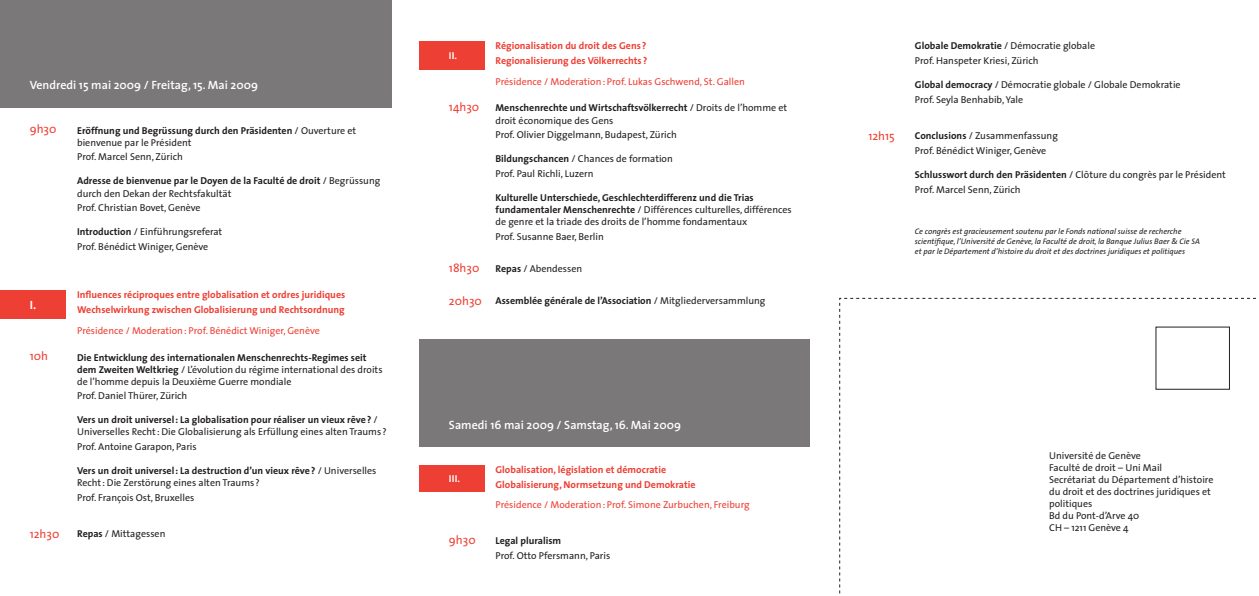
<style>
.page{position:relative;width:1259px;height:596px;background:#fff}
.page>*{position:absolute;margin:0;border:0;box-sizing:border-box;transform-origin:0 0}
.t1{font:600 12px "The Sans";color:#fff}
.t2{font:12px "The Sans";color:#ee3f34}
.t3{font:700 12px "The Sans";color:#fff}
.t4{font:10px/12px "The Sans";color:#231f20}
.t5{font:700 10px/12px "The Sans";color:#231f20}
.t6{font:700 10px/14.8px "The Sans";color:#ee3f34}
.t7{font:10px "The Sans";color:#ee3f34}
.t8{font:700 10px "The Sans";color:#fff}
.t9{font:italic 8px/10px "The Sans";color:#231f20}
.s1{font-weight:400}
.s2{font-weight:700}
</style>
<div class="page">
<div style="left:0;top:0;width:391px;height:107px;background:#7b7879"></div>
<div style="left:420px;top:464px;width:65px;height:27px;background:#ee3f34"></div>
<div style="left:420px;top:41px;width:65px;height:28px;background:#ee3f34"></div>
<div style="left:0;top:290px;width:65px;height:28px;background:#ee3f34"></div>
<svg style="left:839px;top:297px;width:417px;height:297px"></svg>
<div style="left:420px;top:339px;width:390px;height:107px;background:#7b7879"></div>
<p class="t1" style="left:30px;top:75px;width:230px">Vendredi 15 mai 2009 / Freitag, 15. Mai 2009</p>
<p class="t2" style="left:30px;top:119px;width:28px">9h30</p>
<p class="t3" style="left:30px;top:294px;width:8px">I.</p>
<p class="t2" style="left:30px;top:346px;width:20px">10h</p>
<p class="t2" style="left:30px;top:524px;width:31px">12h30</p>
<p class="t5" style="left:77px;top:124px;width:281px">Eröffnung und Begrüssung durch den Präsidenten <span class="s1">/ Ouverture et bienvenue par le Président</span></p>
<p class="t4" style="left:77px;top:151px;width:107px">Prof. Marcel Senn, Zürich</p>
<p class="t5" style="left:77px;top:175px;width:305px">Adresse de bienvenue par le Doyen de la Faculté de droit <span class="s1">/ Begrüssung durch den Dekan der Rechtsfakultät</span></p>
<p class="t4" style="left:77px;top:201px;width:125px">Prof. Christian Bovet, Genève</p>
<p class="t4" style="left:77px;top:224px;width:147px;line-height:14.8px"><span class="s2">Introduction</span> / Einführungsreferat<br>Prof. Bénédict Winiger, Genève</p>
<p class="t6" style="left:77px;top:287px;width:270px">Influences réciproques entre globalisation et ordres juridiques<br>Wechselwirkung zwischen Globalisierung und Rechtsordnung</p>
<p class="t7" style="left:77px;top:322px;width:244px">Présidence / Moderation: Prof. Bénédict Winiger, Genève</p>
<p class="t4" style="left:77px;top:350px;width:307px"><span class="s2">Die Entwicklung des internationalen Menschenrechts-Regimes seit dem Zweiten Weltkrieg</span> / L’évolution du régime international des droits de l’homme depuis la Deuxième Guerre mondiale</p>
<p class="t4" style="left:77px;top:389px;width:112px">Prof. Daniel Thürer, Zürich</p>
<p class="t4" style="left:77px;top:413px;width:311px"><span class="s2">Vers un droit universel: La globalisation pour réaliser un vieux rêve?</span> /<br>Universelles Recht: Die Globalisierung als Erfüllung eines alten Traums ?</p>
<p class="t4" style="left:77px;top:440px;width:121px">Prof. Antoine Garapon, Paris</p>
<p class="t4" style="left:77px;top:464px;width:301px"><span class="s2">Vers un droit universel: La destruction d’un vieux rêve?</span> / Universelles<br>Recht: Die Zerstörung eines alten Traums ?</p>
<p class="t4" style="left:77px;top:491px;width:119px">Prof. François Ost, Bruxelles</p>
<p class="t4" style="left:77px;top:527px;width:90px"><span class="s2">Repas</span> / Mittagessen</p>
<p class="t8" style="left:449px;top:47px;width:10px">II.</p>
<p class="t2" style="left:449px;top:97px;width:32px">14h30</p>
<p class="t2" style="left:449px;top:258px;width:32px">18h30</p>
<p class="t2" style="left:449px;top:291px;width:34px">20h30</p>
<p class="t6" style="left:495px;top:38px;width:153px">Régionalisation du droit des Gens ?<br>Regionalisierung des Völkerrechts ?</p>
<p class="t7" style="left:495px;top:73px;width:251px">Présidence / Moderation: Prof. Lukas Gschwend, St. Gallen</p>
<p class="t4" style="left:495px;top:102px;width:293px"><span class="s2">Menschenrechte und Wirtschaftsvölkerrecht</span> / Droits de l’homme et droit économique des Gens</p>
<p class="t4" style="left:495px;top:129px;width:183px">Prof. Olivier Diggelmann, Budapest, Zürich</p>
<p class="t4" style="left:495px;top:151px;width:179px;line-height:14.8px"><span class="s2">Bildungschancen</span> / Chances de formation<br>Prof. Paul Richli, Luzern</p>
<p class="t5" style="left:495px;top:191px;width:298px">Kulturelle Unterschiede, Geschlechterdifferenz und die Trias fundamentaler Menschenrechte <span class="s1">/ Différences culturelles, différences de genre et la triade des droits de l’homme fondamentaux</span></p>
<p class="t4" style="left:495px;top:230px;width:110px">Prof. Susanne Baer, Berlin</p>
<p class="t4" style="left:495px;top:262px;width:88px"><span class="s2">Repas</span> / Abendessen</p>
<p class="t5" style="left:495px;top:294px;width:271px">Assemblée générale de l’Association <span class="s1">/ Mitgliederversammlung</span></p>
<p class="t1" style="left:449px;top:414px;width:234px">Samedi 16 mai 2009 / Samstag, 16. Mai 2009</p>
<p class="t8" style="left:449px;top:470px;width:13px">III.</p>
<p class="t2" style="left:449px;top:530px;width:28px">9h30</p>
<p class="t6" style="left:495px;top:461px;width:201px">Globalisation, législation et démocratie<br>Globalisierung, Normsetzung und Demokratie</p>
<p class="t7" style="left:495px;top:496px;width:256px">Présidence / Moderation: Prof. Simone Zurbuchen, Freiburg</p>
<p class="t4" style="left:495px;top:533px;width:116px;line-height:14.8px"><span class="s2">Legal pluralism<br></span>Prof. Otto Pfersmann, Paris</p>
<p class="t2" style="left:868px;top:126px;width:28px">12h15</p>
<p class="t4" style="left:915px;top:38px;width:182px;line-height:14.8px"><span class="s2">Globale Demokratie</span> / Démocratie globale<br>Prof. Hanspeter Kriesi, Zürich</p>
<p class="t4" style="left:915px;top:77px;width:267px;line-height:14.8px"><span class="s2">Global democracy</span> / Démocratie globale / Globale Demokratie<br>Prof. Seyla Benhabib, Yale</p>
<p class="t4" style="left:915px;top:128px;width:144px;line-height:14.8px"><span class="s2">Conclusions</span> / Zusammenfassung<br>Prof. Bénédict Winiger, Genève</p>
<p class="t4" style="left:915px;top:166px;width:312px;line-height:14.8px"><span class="s2">Schlusswort durch den Präsidenten</span> / Clôture du congrès par le Président<br>Prof. Marcel Senn, Zürich</p>
<p class="t9" style="left:915px;top:226px;width:286px">Ce congrès est gracieusement soutenu par le Fonds national suisse de recherche scientifique, l’Université de Genève, la Faculté de droit, la Banque Julius Baer &amp; Cie SA et par le Département d’histoire du droit et des doctrines juridiques et politiques</p>
<p class="t4" style="left:1049px;top:449px;width:166px">Université de Genève<br>Faculté de droit – Uni Mail<br>Secrétariat du Département d’histoire du droit et des doctrines juridiques et politiques<br>Bd du Pont-d’Arve 40<br>CH – 1211 Genève 4</p>
</div>
